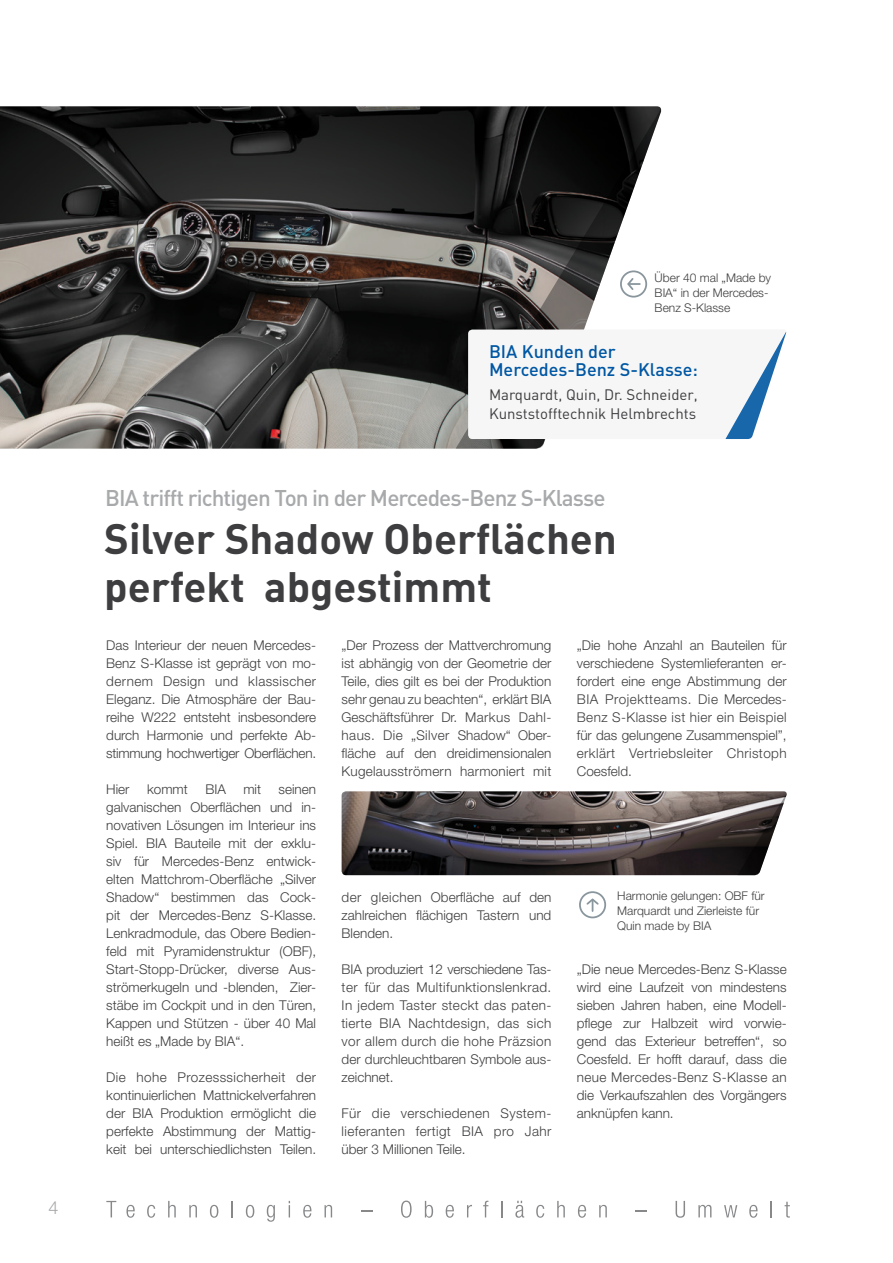
<style>
.page{position:relative;width:893px;height:1263px;background:#fff}
.page>*{position:absolute;margin:0;border:0;box-sizing:border-box;transform-origin:0 0}
.Headlines{font:42px/48px "DIN Bold Alternate";color:#3e3e40}
.Headlines-2{font:500 22.5px "DIN";letter-spacing:-.04em;color:#a7a9ab}
.Text{font:500 18px/18px "DIN";color:#0057a3}
.Headlines-3{font:300 18px "Helvetica Neue";color:#a7a9ab}
.Text-2{font:15px/19.5px "DIN";color:#3e3e40}
.Text-3{font:300 13.5px/18px "Helvetica Neue";color:#3e3e40;text-align:justify}
.Text-4{font:300 12px/15px "Helvetica Neue";color:#3e3e40}
</style>
<div class="page">
<svg style="left:106px;top:1201px;width:10px;height:16px"></svg>
<svg style="left:126px;top:1205px;width:9px;height:13px"></svg>
<svg style="left:147px;top:1205px;width:8px;height:13px"></svg>
<svg style="left:168px;top:1201px;width:8px;height:16px"></svg>
<svg style="left:189px;top:1205px;width:8px;height:12px"></svg>
<svg style="left:210px;top:1205px;width:8px;height:13px"></svg>
<svg style="left:231px;top:1201px;width:2px;height:16px"></svg>
<svg style="left:246px;top:1205px;width:8px;height:13px"></svg>
<svg style="left:267px;top:1205px;width:8px;height:17px"></svg>
<svg style="left:289px;top:1201px;width:1px;height:16px"></svg>
<svg style="left:303px;top:1205px;width:8px;height:13px"></svg>
<svg style="left:325px;top:1205px;width:7px;height:12px"></svg>
<svg style="left:401px;top:1200px;width:11px;height:18px"></svg>
<svg style="left:425px;top:1201px;width:8px;height:17px"></svg>
<svg style="left:446px;top:1205px;width:8px;height:13px"></svg>
<svg style="left:467px;top:1205px;width:5px;height:12px"></svg>
<svg style="left:483px;top:1201px;width:5px;height:16px"></svg>
<svg style="left:501px;top:1201px;width:1px;height:16px"></svg>
<svg style="left:515px;top:1201px;width:9px;height:17px"></svg>
<svg style="left:536px;top:1205px;width:8px;height:13px"></svg>
<svg style="left:557px;top:1201px;width:8px;height:16px"></svg>
<svg style="left:578px;top:1205px;width:8px;height:13px"></svg>
<svg style="left:599px;top:1205px;width:8px;height:12px"></svg>
<svg style="left:635px;top:1210px;width:12px;height:1px"></svg>
<svg style="left:676px;top:1201px;width:9px;height:17px"></svg>
<svg style="left:698px;top:1205px;width:13px;height:12px"></svg>
<svg style="left:724px;top:1205px;width:13px;height:12px"></svg>
<svg style="left:749px;top:1205px;width:8px;height:13px"></svg>
<svg style="left:771px;top:1201px;width:1px;height:16px"></svg>
<svg style="left:785px;top:1202px;width:5px;height:15px"></svg>
<img style="left:0;top:106px;width:662px;height:343px">
<div style="left:579px;top:891px;width:27px;height:27px;border:2px solid #8a969d;border-radius:50%"></div>
<svg style="left:586px;top:898px;width:13px;height:13px"></svg>
<img style="left:342px;top:791px;width:445px;height:84px">
<svg style="left:738px;top:793px;width:49px;height:82px"></svg>
<svg style="left:456px;top:109px;width:205px;height:340px"></svg>
<svg style="left:468px;top:329px;width:319px;height:110px"></svg>
<p class="Headlines-3" style="left:49px;top:1196px;width:12px">4</p>
<p class="Text-4" style="left:655px;top:270px;width:118px">Über 40 mal „Made by<br>BIA“ in der Mercedes-<br>Benz S-Klasse</p>
<p class="Text" style="left:489px;top:342px;width:210px">BIA Kunden der<br>Mercedes-Benz S-Klasse:</p>
<p class="Text-2" style="left:489px;top:385px;width:210px">Marquardt, Quin, Dr. Schneider,<br>Kunststofftechnik Helmbrechts</p>
<p class="Headlines-2" style="left:105px;top:484px;width:502px">BIA trifft richtigen Ton in der Mercedes-Benz S-Klasse</p>
<p class="Headlines" style="left:104px;top:514px;width:514px">Silver Shadow Oberflächen perfekt abgestimmt</p>
<p class="Text-3" style="left:106px;top:635px;width:211px">Das Interieur der neuen Mercedes-Benz S-Klasse ist geprägt von mo&shy;dernem Design und klassischer Eleganz. Die Atmosphäre der Bau&shy;reihe W222 entsteht insbesondere durch Harmonie und perfekte Ab&shy;stimmung hochwertiger Oberflächen.</p>
<p class="Text-3" style="left:106px;top:779px;width:25px">Hier</p>
<p class="Text-3" style="left:147px;top:779px;width:42px">kommt</p>
<p class="Text-3" style="left:205px;top:779px;width:22px">BIA</p>
<p class="Text-3" style="left:243px;top:779px;width:19px">mit</p>
<p class="Text-3" style="left:106px;top:779px;width:211px;text-indent:172px">seinen galvanischen Oberflächen und in&shy;novativen Lösungen im Interieur ins Spiel. BIA Bauteile mit der exklu&shy;siv für Mercedes-Benz entwick&shy;elten Mattchrom-Oberfläche „Silver Shadow“ bestimmen das Cock&shy;pit der Mercedes-Benz S-Klasse.<br>Lenkradmodule, das Obere Bedien&shy;feld mit Pyramidenstruktur (OBF), Start-Stopp-Drücker, diverse Aus&shy;strömerkugeln und -blenden, Zier&shy;stäbe im Cockpit und in den Türen, Kappen und Stützen - über 40 Mal heißt es „Made by BIA“.</p>
<p class="Text-3" style="left:106px;top:1067px;width:211px">Die hohe Prozesssicherheit der kontinuierlichen Mattnickelverfahren der BIA Produktion ermöglicht die perfekte Abstimmung der Mattig&shy;keit bei unterschiedlichsten Teilen.</p>
<p class="Text-3" style="left:342px;top:635px;width:211px">„Der Prozess der Mattverchromung ist abhängig von der Geometrie der Teile, dies gilt es bei der Produktion sehr genau zu beachten“, erklärt BIA Geschäftsführer Dr. Markus Dahl&shy;haus. Die „Silver Shadow“ Ober&shy;fläche auf den dreidimensionalen Kugelausströmern harmoniert mit</p>
<p class="Text-3" style="left:577px;top:635px;width:211px">„Die hohe Anzahl an Bauteilen für verschiedene Systemlieferanten er&shy;fordert eine enge Abstimmung der BIA Projektteams. Die Mercedes-Benz S-Klasse ist hier ein Beispiel für das gelungene Zusammenspiel”, erklärt Vertriebsleiter Christoph Coesfeld.</p>
<p class="Text-3" style="left:342px;top:887px;width:211px">der gleichen Oberfläche auf den zahlreichen flächigen Tastern und Blenden.</p>
<p class="Text-3" style="left:342px;top:959px;width:211px">BIA produziert 12 verschiedene Tas&shy;ter für das Multifunktionslenkrad.<br>In jedem Taster steckt das paten&shy;tierte BIA Nachtdesign, das sich vor allem durch die hohe Präzsion der durchleuchtbaren Symbole aus&shy;zeichnet.</p>
<p class="Text-3" style="left:342px;top:1103px;width:211px">Für die verschiedenen System&shy;lieferanten fertigt BIA pro Jahr über 3 Millionen Teile.</p>
<p class="Text-4" style="left:617px;top:887px;width:149px">Harmonie gelungen: OBF für<br>Marquardt und Zierleiste für<br>Quin made by BIA</p>
<p class="Text-3" style="left:577px;top:959px;width:211px">„Die neue Mercedes-Benz S-Klasse wird eine Laufzeit von mindestens sieben Jahren haben, eine Modell&shy;pflege zur Halbzeit wird vorwie&shy;gend das Exterieur betreffen“, so Coesfeld. Er hofft darauf, dass die neue Mercedes-Benz S-Klasse an die Verkaufszahlen des Vorgängers anknüpfen kann.</p>
</div>
